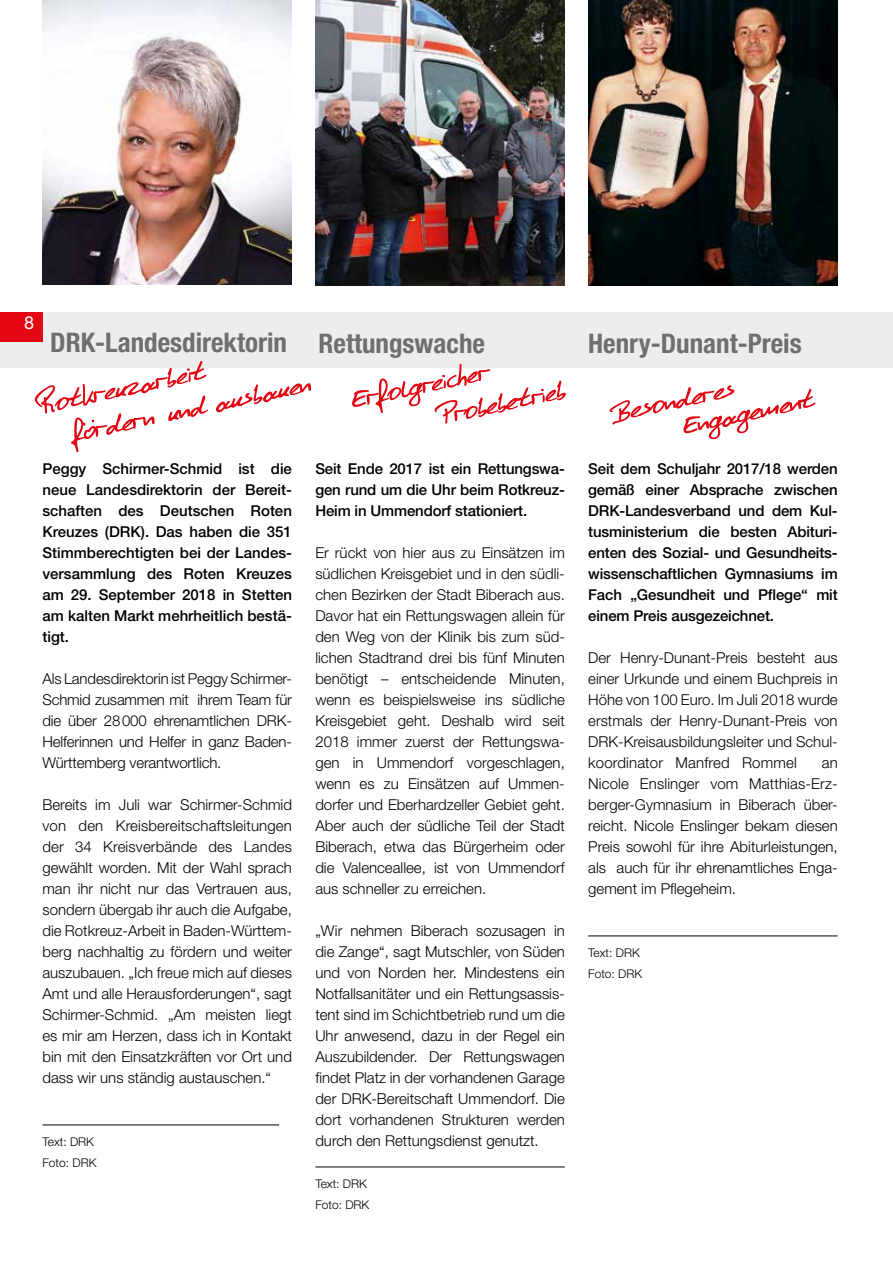
<style>
.page{position:relative;width:893px;height:1263px;background:#fff}
.page>*{position:absolute;margin:0;border:0;box-sizing:border-box;transform-origin:0 0}
.t1{font:700 condensed 27px "Helvetica Neue LT Std";color:#706f6f}
.t2{font:18px "Helvetica Neue LT Std";color:#fff}
.t3{font:300 15px/21px "Helvetica Neue LT Std";color:#000;text-align:justify}
.t4{font:500 15px/21px "Helvetica Neue LT Std";letter-spacing:-.01em;color:#000;text-align:justify}
.t5{font:300 12px/21px "Helvetica Neue LT Std";color:#000}
</style>
<div class="page">
<div style="left:0;top:313px;width:893px;height:55px;background:#ededed"></div>
<div style="left:0;top:312px;width:43px;height:30px;background:#e30613"></div>
<hr style="left:315px;top:1167px;width:250px;height:1px;background:#000">
<svg style="left:352px;top:364px;width:214px;height:60px"></svg>
<img style="left:315px;top:0;width:250px;height:285px">
<hr style="left:588px;top:936px;width:250px;height:1px;background:#000">
<img style="left:588px;top:0;width:250px;height:285px">
<svg style="left:609px;top:385px;width:206px;height:55px"></svg>
<hr style="left:42px;top:1125px;width:237px;height:1px;background:#000">
<img style="left:43px;top:0;width:249px;height:284px">
<svg style="left:34px;top:361px;width:277px;height:91px"></svg>
<p class="t2" style="left:24px;top:311px;width:12px">8</p>
<h1 class="t1" style="left:50px;top:326px;width:238px">DRK-Landesdirektorin</h1>
<h1 class="t1" style="left:319px;top:327px;width:168px">Rettungswache</h1>
<h1 class="t1" style="left:588px;top:327px;width:215px">Henry-Dunant-Preis</h1>
<p class="t4" style="left:42px;top:458px;width:251px">Peggy Schirmer-Schmid ist die neue Landesdirektorin der Bereit&shy;schaften des Deutschen Roten Kreuzes (DRK). Das haben die 351<br>Stimmberechtigten bei der Landes&shy;versammlung des Roten Kreuzes am 29. September 2018 in Stetten am kalten Markt mehrheitlich bestä&shy;tigt.</p>
<p class="t3" style="left:42px;top:668px;width:251px">Als Landesdirektorin ist Peggy Schirmer-Schmid zusammen mit ihrem Team für die über 28000 ehrenamtlichen DRK-Helferinnen und Helfer in ganz Baden-Württemberg verantwortlich.</p>
<p class="t3" style="left:42px;top:794px;width:251px">Bereits im Juli war Schirmer-Schmid von den Kreisbereitschaftsleitungen der 34 Kreisverbände des Landes gewählt worden. Mit der Wahl sprach man ihr nicht nur das Vertrauen aus, sondern übergab ihr auch die Aufgabe, die Rotkreuz-Arbeit in Baden-Württem&shy;berg nachhaltig zu fördern und weiter auszubauen. „Ich freue mich auf dieses Amt und alle Herausforderungen“, sagt Schirmer-Schmid. „Am meisten liegt es mir am Herzen, dass ich in Kontakt bin mit den Einsatzkräften vor Ort und dass wir uns ständig austauschen.“</p>
<p class="t5" style="left:42px;top:1131px;width:56px">Text: DRK<br>Foto: DRK</p>
<p class="t4" style="left:315px;top:458px;width:251px">Seit Ende 2017 ist ein Rettungswa&shy;gen rund um die Uhr beim Rotkreuz-Heim in Ummendorf stationiert.</p>
<p class="t3" style="left:315px;top:542px;width:251px">Er rückt von hier aus zu Einsätzen im südlichen Kreisgebiet und in den südli&shy;chen Bezirken der Stadt Biberach aus.<br>Davor hat ein Rettungswagen allein für den Weg von der Klinik bis zum süd&shy;lichen Stadtrand drei bis fünf Minuten benötigt – entscheidende Minuten, wenn es beispielsweise ins südliche Kreisgebiet geht. Deshalb wird seit 2018 immer zuerst der Rettungswa&shy;gen in Ummendorf vorgeschlagen, wenn es zu Einsätzen auf Ummen&shy;dorfer und Eberhardzeller Gebiet geht.<br>Aber auch der südliche Teil der Stadt Biberach, etwa das Bürgerheim oder die Valenceallee, ist von Ummendorf aus schneller zu erreichen.</p>
<p class="t3" style="left:315px;top:920px;width:251px">„Wir nehmen Biberach sozusagen in die Zange“, sagt Mutschler, von Süden und von Norden her. Mindestens ein Notfallsanitäter und ein Rettungsassis&shy;tent sind im Schichtbetrieb rund um die Uhr anwesend, dazu in der Regel ein Auszubildender. Der Rettungswagen findet Platz in der vorhandenen Garage der DRK-Bereitschaft Ummendorf. Die dort vorhandenen Strukturen werden durch den Rettungsdienst genutzt.</p>
<p class="t5" style="left:315px;top:1173px;width:56px">Text: DRK<br>Foto: DRK</p>
<p class="t4" style="left:588px;top:458px;width:251px">Seit dem Schuljahr 2017/18 werden gemäß einer Absprache zwischen DRK-Landesverband und dem Kul&shy;tusministerium die besten Abituri&shy;enten des Sozial- und Gesundheits&shy;wissenschaftlichen Gymnasiums im Fach „Gesundheit und Pflege“ mit einem Preis ausgezeichnet.</p>
<p class="t3" style="left:588px;top:647px;width:251px">Der Henry-Dunant-Preis besteht aus einer Urkunde und einem Buchpreis in Höhe von 100 Euro. Im Juli 2018 wurde erstmals der Henry-Dunant-Preis von DRK-Kreisausbildungsleiter und Schul&shy;koordinator Manfred Rommel</p>
<p class="t3" style="left:588px;top:752px;width:251px;text-indent:233px">an Nicole Enslinger vom Matthias-Erz&shy;berger-Gymnasium in Biberach über&shy;reicht. Nicole Enslinger bekam diesen Preis sowohl für ihre Abiturleistungen, als auch für ihr ehrenamtliches Enga&shy;gement im Pflegeheim.</p>
<p class="t5" style="left:588px;top:942px;width:56px">Text: DRK<br>Foto: DRK</p>
</div>
